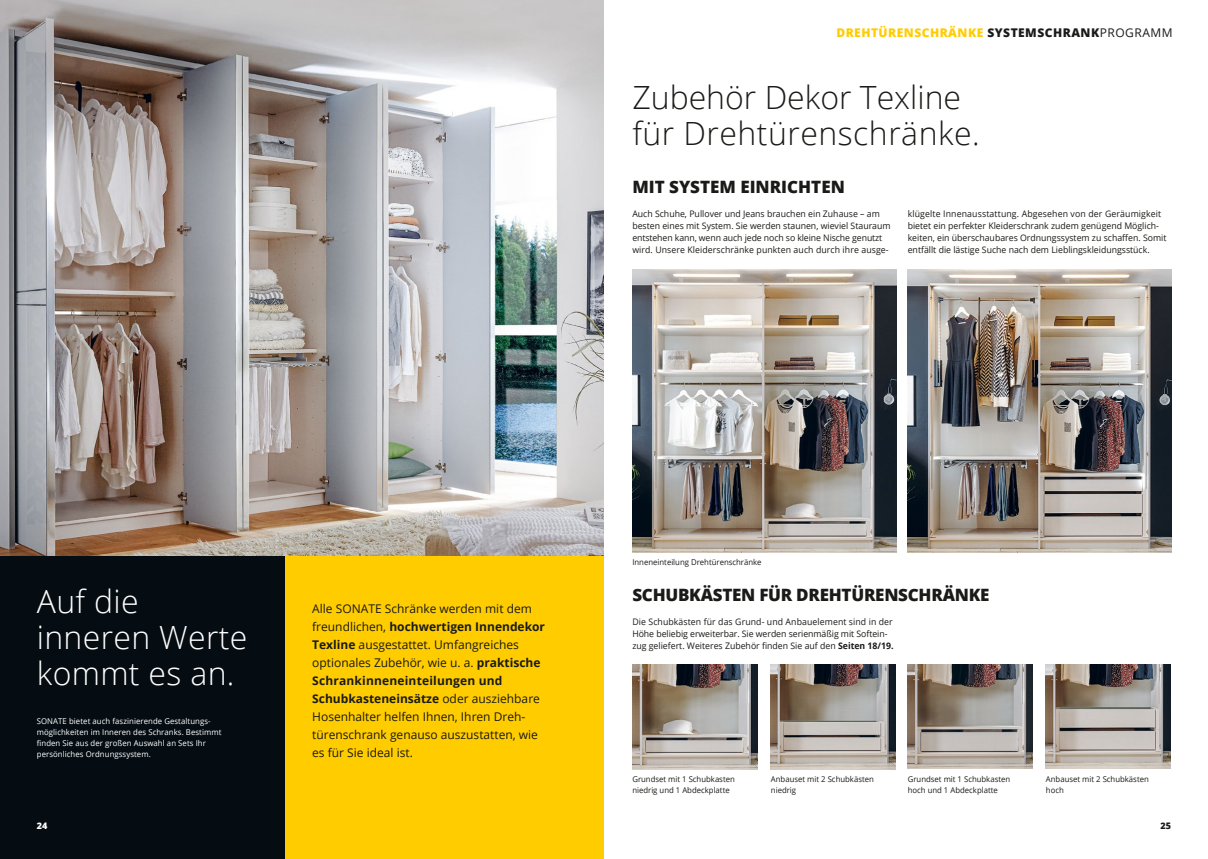
<style>
.page{position:relative;width:1208px;height:859px;background:#fff}
.page>*{position:absolute;margin:0;border:0;box-sizing:border-box;transform-origin:0 0}
.t1{font:300 32px/36px "Open Sans";letter-spacing:.015em;color:#1a1a18}
.t2{font:300 32px/36px "Open Sans";letter-spacing:.01em;color:#fff}
.t3{font:800 17px "Open Sans";letter-spacing:-.015em;color:#1a1a18}
.t4{font:12px/18px "Open Sans";color:#1a1a18}
.t5{font:800 12px "Open Sans";letter-spacing:.04em;color:#fc0}
.t6{font:9px/12px "Open Sans";color:#1a1a18}
.t7{font:800 9px "Open Sans";color:#fff}
.t8{font:800 9px "Open Sans";color:#1a1a18}
.t9{font:8px/11px "Open Sans";color:#1a1a18}
.t10{font:8px/11px "Open Sans";letter-spacing:.01em;color:#fff}
.s1{color:#1a1a18}
.s2{font-weight:400;color:#1a1a18}
.s3{font-weight:700}
</style>
<div class="page">
<img style="left:0;top:0;width:604px;height:557px">
<div style="left:284px;top:557px;width:320px;height:302px;background:#fc0"></div>
<div style="left:0;top:557px;width:284px;height:302px;background:#050d13"></div>
<img style="left:907px;top:269px;width:264px;height:284px">
<img style="left:632px;top:269px;width:264px;height:284px">
<img style="left:771px;top:665px;width:124px;height:104px">
<img style="left:632px;top:665px;width:125px;height:104px">
<img style="left:907px;top:665px;width:125px;height:104px">
<img style="left:1046px;top:664px;width:124px;height:105px">
<h3 class="t5" style="left:836px;top:23px;width:338px">DREHTÜRENSCHRÄNKE <span class="s1">SYSTEMSCHRANK</span><span class="s2">PROGRAMM</span></h3>
<h1 class="t1" style="left:632px;top:78px;width:349px">Zubehör Dekor Texline für Drehtürenschränke.</h1>
<h2 class="t3" style="left:632px;top:174px;width:214px">MIT SYSTEM EINRICHTEN</h2>
<p class="t6" style="left:632px;top:207px;width:260px">Auch Schuhe, Pullover und Jeans brauchen ein Zuhause – am besten eines mit System. Sie werden staunen, wieviel Stauraum entstehen kann, wenn auch jede noch so kleine Nische genutzt wird. Unsere Kleiderschränke punkten auch durch ihre ausge-</p>
<p class="t6" style="left:907px;top:207px;width:260px">klügelte Innenausstattung. Abgesehen von der Geräumigkeit bietet ein perfekter Kleiderschrank zudem genügend Möglich&shy;keiten, ein überschaubares Ordnungssystem zu schaffen. Somit entfällt die lästige Suche nach dem Lieblingskleidungsstück.</p>
<h1 class="t2" style="left:37px;top:582px;width:212px">Auf die inneren Werte kommt es an.</h1>
<p class="t10" style="left:37px;top:715px;width:186px">SONATE bietet auch faszinierende Gestaltungs&shy;möglichkeiten im Inneren des Schranks. Bestimmt finden Sie aus der großen Auswahl an Sets Ihr persönliches Ordnungssystem.</p>
<p class="t4" style="left:312px;top:599px;width:234px">Alle SONATE Schränke werden mit dem freundlichen, <span class="s3">hochwertigen Innendekor Texline</span> ausgestattet. Umfangreiches optionales Zubehör, wie u. a. <span class="s3">praktische Schrankinneneinteilungen und Schubkasteneinsätze</span> oder ausziehbare Hosenhalter helfen Ihnen, Ihren Dreh&shy;türenschrank genauso auszustatten, wie es für Sie ideal ist.</p>
<p class="t9" style="left:632px;top:556px;width:131px">Inneneinteilung Drehtürenschränke</p>
<h2 class="t3" style="left:632px;top:582px;width:358px">SCHUBKÄSTEN FÜR DREHTÜRENSCHRÄNKE</h2>
<p class="t6" style="left:632px;top:615px;width:263px">Die Schubkästen für das Grund- und Anbauelement sind in der<br>Höhe beliebig erweiterbar. Sie werden serienmäßig mit Softein&shy;zug geliefert. Weiteres Zubehör finden Sie auf den <span class="s3">Seiten 18/19.</span></p>
<p class="t9" style="left:632px;top:774px;width:104px">Grundset mit 1 Schubkasten niedrig und 1 Abdeckplatte</p>
<p class="t9" style="left:771px;top:774px;width:104px">Anbauset mit 2 Schubkästen niedrig</p>
<p class="t9" style="left:907px;top:774px;width:104px">Grundset mit 1 Schubkasten hoch und 1 Abdeckplatte</p>
<p class="t9" style="left:1046px;top:774px;width:104px">Anbauset mit 2 Schubkästen hoch</p>
<p class="t7" style="left:37px;top:819px;width:12px">24</p>
<p class="t8" style="left:1160px;top:819px;width:12px">25</p>
</div>
